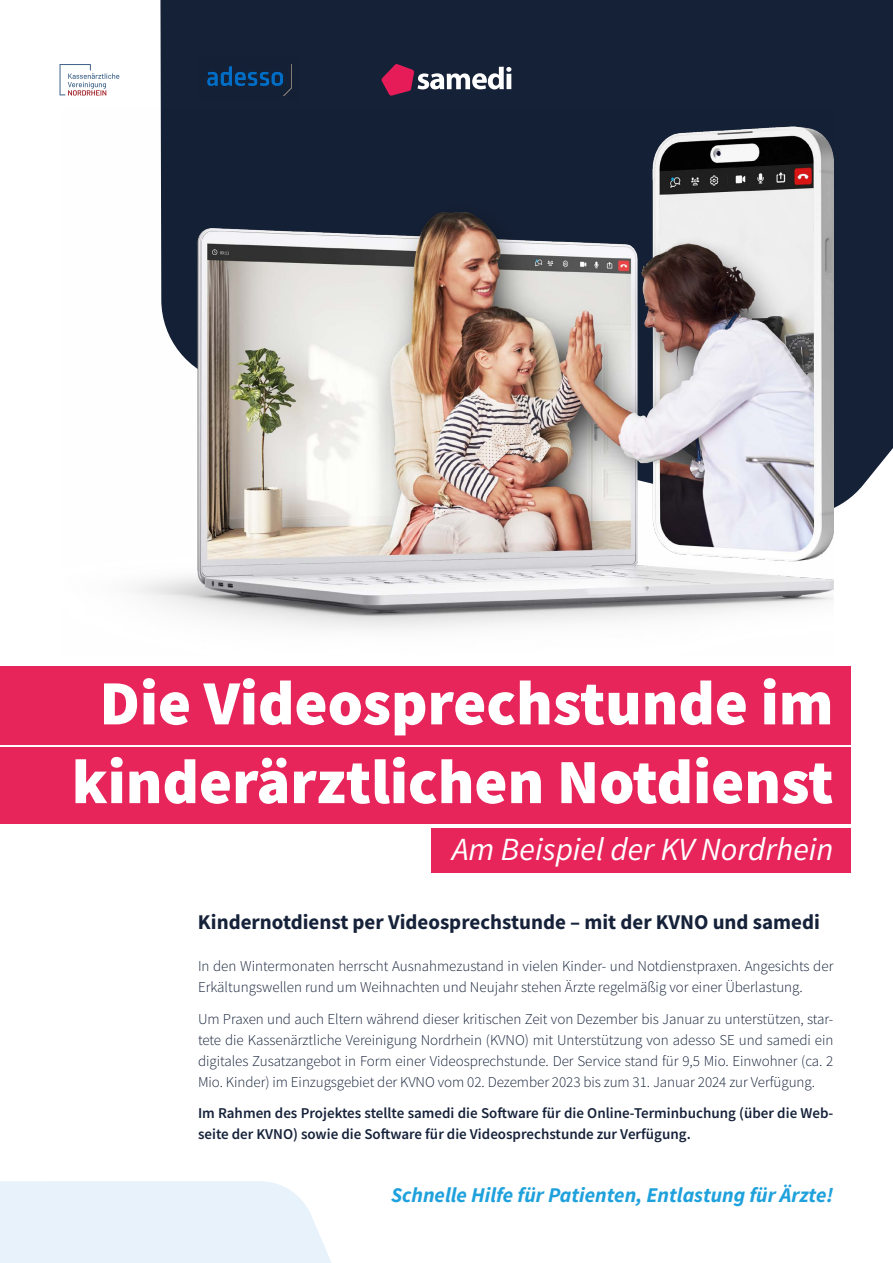
<style>
.page{position:relative;width:893px;height:1263px;background:#fff}
.page>*{position:absolute;margin:0;border:0;box-sizing:border-box;transform-origin:0 0}
.t1{font:900 63px/78.8px "Source Sans Pro";color:#fff;text-align:center}
.t2{font:italic 32.25px "Source Sans Pro";color:#fff}
.t3{font:700 21px "Source Sans Pro";color:#16223a}
.t4{font:italic 700 21px "Source Sans Pro";color:#1ea1dc}
.t5{font:300 15px/21px "Source Sans Pro";color:#16223a}
.t6{font:600 15px/21px "Source Sans Pro";color:#16223a}
</style>
<div class="page">
<svg style="left:60px;top:64px;width:59px;height:32px"></svg>
<div style="left:0;top:1181px;width:332px;height:82px;background:#e8f2fb"></div>
<div style="left:0;top:747px;width:850px;height:76px;background:#e7255b"></div>
<div style="left:0;top:667px;width:850px;height:78px;background:#e7255b"></div>
<div style="left:431px;top:829px;width:419px;height:44px;background:#e7255b"></div>
<div style="left:160px;top:0;width:733px;height:521px;background:#152137"></div>
<img style="left:135px;top:109px;width:698px;height:521px">
<svg style="left:381px;top:64px;width:130px;height:32px"></svg>
<img style="left:198px;top:56px;width:102px;height:44px">
<h1 class="t1" style="left:72px;top:663px;width:763px">Die Videosprechstunde im kinderärztlichen Notdienst</h1>
<h2 class="t2" style="left:452px;top:829px;width:383px">Am Beispiel der KV Nordrhein</h2>
<h3 class="t3" style="left:198px;top:908px;width:623px">Kindernotdienst per Videosprechstunde – mit der KVNO und samedi</h3>
<p class="t5" style="left:198px;top:956px;width:637px">In den Wintermonaten herrscht Ausnahmezustand in vielen Kinder- und Notdienstpraxen. Angesichts der<br>Erkältungswellen rund um Weihnachten und Neujahr stehen Ärzte regelmäßig vor einer Überlastung.</p>
<p class="t5" style="left:198px;top:1008px;width:637px;text-align:justify">Um Praxen und auch Eltern während dieser kritischen Zeit von Dezember bis Januar zu unterstützen, star&shy;tete die Kassenärztliche Vereinigung Nordrhein (KVNO) mit Unterstützung von adesso SE und samedi ein digitales Zusatzangebot in Form einer Videosprechstunde. Der Service stand für 9,5 Mio. Einwohner (ca. 2<br>Mio. Kinder) im Einzugsgebiet der KVNO vom 02. Dezember 2023 bis zum 31. Januar 2024 zur Verfügung.</p>
<p class="t6" style="left:198px;top:1102px;width:637px">Im Rahmen des Projektes stellte samedi die Software für die Online-Terminbuchung (über die Web&shy;seite der KVNO) sowie die Software für die Videosprechstunde zur Verfügung.</p>
<h3 class="t4" style="left:391px;top:1181px;width:444px">Schnelle Hilfe für Patienten, Entlastung für Ärzte!</h3>
</div>
